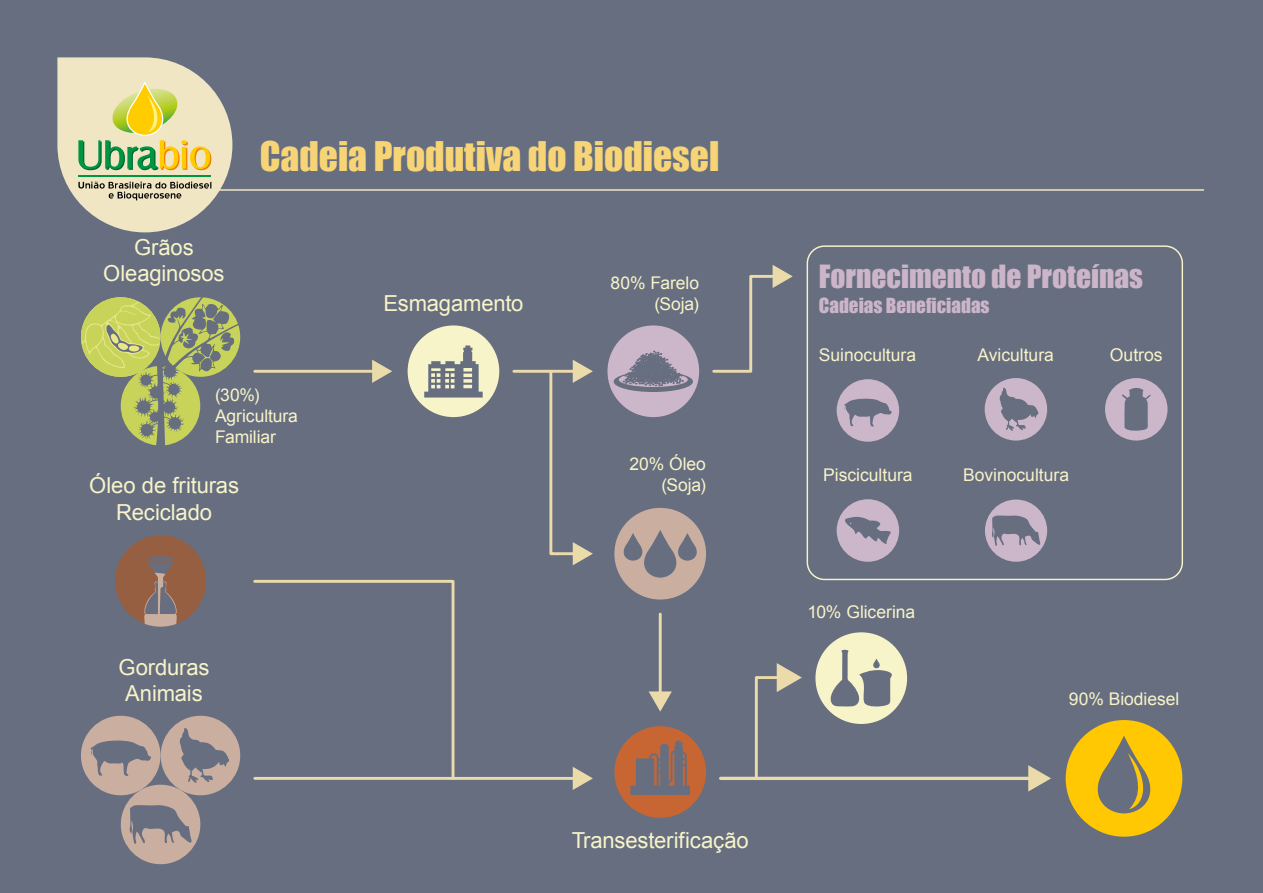
<style>
.page{position:relative;width:1263px;height:893px;background:#666e80}
.page>*{position:absolute;margin:0;border:0;box-sizing:border-box;transform-origin:0 0}
.t1{font:37.5px "Impact";color:#f7d475}
.t2{font:29.4px "Impact";color:#ccb5c9}
.t3{font:22.05px/26.4px "Arial";letter-spacing:-.005em;color:#f8f4c9;text-align:center}
.t4{font:19.05px "Impact";color:#ccb5c9}
.t5{font:17.7px "Arial";color:#f8f3c9}
.t6{font:17.55px/21px "Arial";letter-spacing:-.005em;color:#f8f4c9;text-align:right}
.t7{font:17.55px "Arial";color:#f8f3c9}
</style>
<div class="page">
<svg style="left:57px;top:57px;width:175px;height:175px"></svg>
<hr style="left:79px;top:189px;width:1125px;height:2px;background:#f0e6c4">
<div style="left:807px;top:245px;width:376px;height:335px;border:1px solid #f8f4c9;border-radius:17px"></div>
<svg style="left:408px;top:325px;width:91px;height:92px"></svg>
<svg style="left:607px;top:325px;width:92px;height:92px"></svg>
<svg style="left:837px;top:499px;width:62px;height:63px"></svg>
<svg style="left:985px;top:500px;width:62px;height:62px"></svg>
<svg style="left:837px;top:379px;width:62px;height:63px"></svg>
<svg style="left:985px;top:378px;width:62px;height:63px"></svg>
<svg style="left:1105px;top:378px;width:62px;height:63px"></svg>
<svg style="left:815px;top:632px;width:92px;height:92px"></svg>
<svg style="left:81px;top:716px;width:159px;height:148px"></svg>
<svg style="left:115px;top:535px;width:91px;height:92px"></svg>
<svg style="left:81px;top:297px;width:159px;height:148px"></svg>
<svg style="left:614px;top:508px;width:92px;height:91px"></svg>
<svg style="left:614px;top:726px;width:92px;height:92px"></svg>
<svg style="left:1066px;top:720px;width:116px;height:117px"></svg>
<hr style="left:514px;top:370px;width:62px;height:3px;background:#ebdbab">
<hr style="left:255px;top:370px;width:120px;height:3px;background:#ebdbab">
<svg style="left:372px;top:360px;width:20px;height:23px"></svg>
<svg style="left:548px;top:360px;width:45px;height:205px"></svg>
<svg style="left:712px;top:265px;width:81px;height:108px"></svg>
<hr style="left:659px;top:614px;width:3px;height:81px;background:#ebdbab">
<svg style="left:649px;top:691px;width:23px;height:21px"></svg>
<hr style="left:721px;top:777px;width:311px;height:3px;background:#ebdbab">
<svg style="left:1028px;top:765px;width:23px;height:27px"></svg>
<hr style="left:255px;top:777px;width:321px;height:3px;background:#ebdbab">
<svg style="left:573px;top:767px;width:20px;height:23px"></svg>
<svg style="left:253px;top:579px;width:203px;height:201px"></svg>
<svg style="left:753px;top:663px;width:49px;height:114px"></svg>
<p class="t3" style="left:103px;top:234px;width:123px">Grãos<br>Oleaginosos</p>
<h1 class="t1" style="left:260px;top:127px;width:461px">Cadeia Produtiva do Biodiesel</h1>
<p class="t3" style="left:383px;top:290px;width:142px">Esmagamento</p>
<p class="t6" style="left:611px;top:272px;width:90px">80% Farelo (Soja)</p>
<p class="t6" style="left:215px;top:384px;width:84px;text-align:left">(30%)<br>Agricultura<br>Familiar</p>
<p class="t3" style="left:89px;top:472px;width:151px">Óleo de frituras<br>Reciclado</p>
<p class="t3" style="left:118px;top:654px;width:93px">Gorduras<br>Animais</p>
<p class="t6" style="left:629px;top:454px;width:78px">20% Óleo (Soja)</p>
<p class="t3" style="left:572px;top:827px;width:179px">Transesterificação</p>
<h2 class="t2" style="left:819px;top:253px;width:326px">Fornecimento de Proteínas</h2>
<p class="t4" style="left:819px;top:290px;width:172px">Cadeias Beneficiadas</p>
<p class="t7" style="left:819px;top:344px;width:99px">Suinocultura</p>
<p class="t5" style="left:1110px;top:343px;width:54px">Outros</p>
<p class="t7" style="left:977px;top:344px;width:78px">Avicultura</p>
<p class="t7" style="left:823px;top:463px;width:91px">Piscicultura</p>
<p class="t6" style="left:807px;top:601px;width:109px">10% Glicerina</p>
<p class="t7" style="left:963px;top:463px;width:107px">Bovinocultura</p>
<p class="t6" style="left:1069px;top:689px;width:112px">90% Biodiesel</p>
</div>
